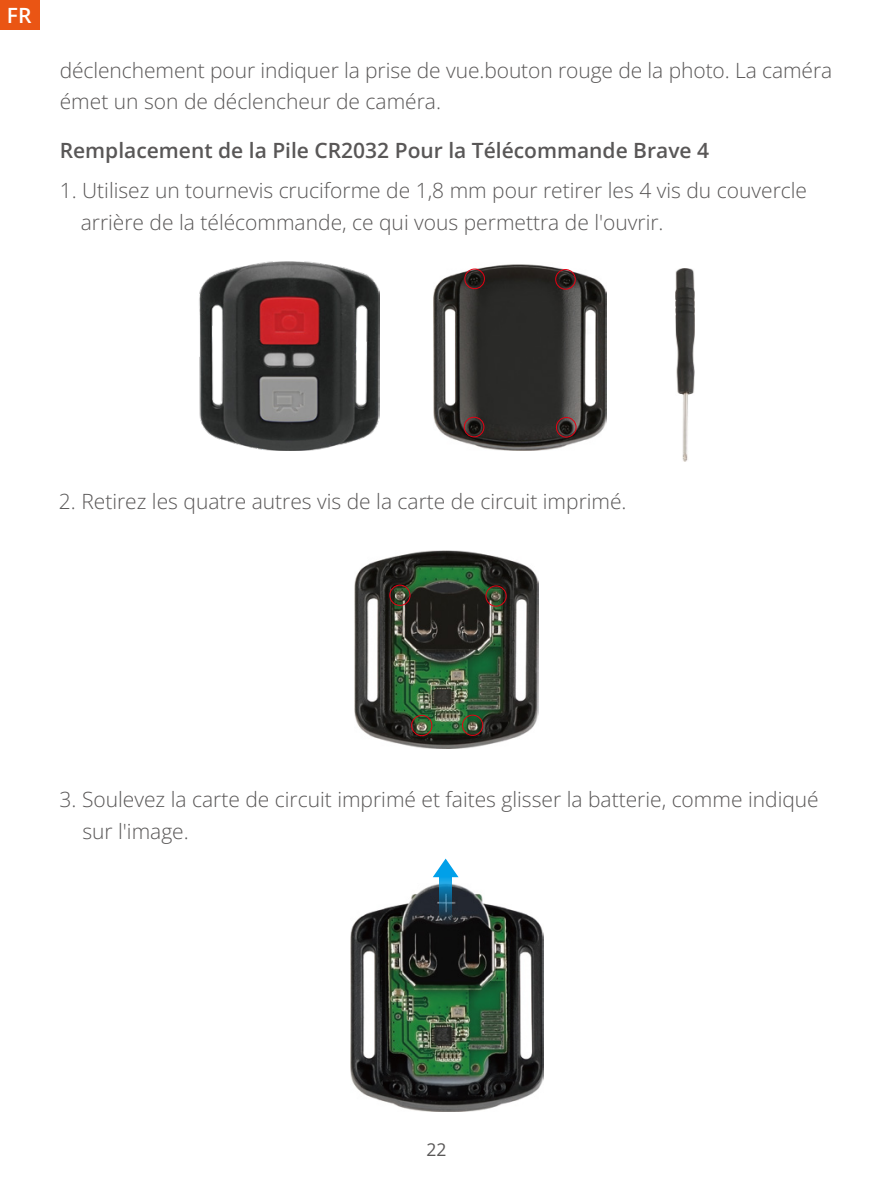
<style>
.page{position:relative;width:893px;height:1191px;background:#fff}
.page>*{position:absolute;margin:0;border:0;box-sizing:border-box;transform-origin:0 0}
.t1{font:300 21px/31.5px "Open Sans";color:#595757}
.t2{font:600 21px "Open Sans";color:#595757}
.t3{font:600 21px "Open Sans";color:#fff}
.t4{font:17.5px "Open Sans";color:#595757}
</style>
<div class="page">
<img style="left:199px;top:261px;width:180px;height:189px">
<img style="left:676px;top:268px;width:18px;height:193px">
<img style="left:434px;top:264px;width:172px;height:187px">
<div style="left:464px;top:269px;width:21px;height:20px;border:1px solid #e60012;border-radius:50%"></div>
<div style="left:555px;top:269px;width:21px;height:20px;border:1px solid #e60012;border-radius:50%"></div>
<div style="left:464px;top:417px;width:20px;height:20px;border:1px solid #e60012;border-radius:50%"></div>
<div style="left:556px;top:417px;width:20px;height:20px;border:1px solid #e60012;border-radius:50%"></div>
<img style="left:354px;top:551px;width:185px;height:197px">
<div style="left:389px;top:585px;width:21px;height:21px;border:1px solid #e60012;border-radius:50%"></div>
<div style="left:485px;top:585px;width:22px;height:21px;border:1px solid #e60012;border-radius:50%"></div>
<div style="left:411px;top:715px;width:21px;height:21px;border:1px solid #e60012;border-radius:50%"></div>
<div style="left:462px;top:714px;width:21px;height:22px;border:1px solid #e60012;border-radius:50%"></div>
<img style="left:350px;top:883px;width:193px;height:228px">
<svg style="left:440px;top:877px;width:12px;height:45px"></svg>
<svg style="left:433px;top:858px;width:26px;height:19px"></svg>
<div style="left:0;top:0;width:40px;height:30px;background:#ea5514"></div>
<p class="t3" style="left:7px;top:1px;width:26px">FR</p>
<p class="t1" style="left:60px;top:54px;width:774px">déclenchement pour indiquer la prise de vue.bouton rouge de la photo. La caméra émet un son de déclencheur de caméra.</p>
<p class="t2" style="left:60px;top:136px;width:651px">Remplacement de la Pile CR2032 Pour la Télécommande Brave 4</p>
<p class="t1" style="left:81px;top:174px;width:728px;text-indent:-21px">1. Utilisez un tournevis cruciforme de 1,8 mm pour retirer les 4 vis du couvercle arrière de la télécommande, ce qui vous permettra de l'ouvrir.</p>
<p class="t1" style="left:59px;top:485px;width:569px">2. Retirez les quatre autres vis de la carte de circuit imprimé.</p>
<p class="t1" style="left:82px;top:783px;width:738px;text-indent:-23px">3. Soulevez la carte de circuit imprimé et faites glisser la batterie, comme indiqué sur l'image.</p>
<p class="t4" style="left:426px;top:1138px;width:22px">22</p>
</div>
